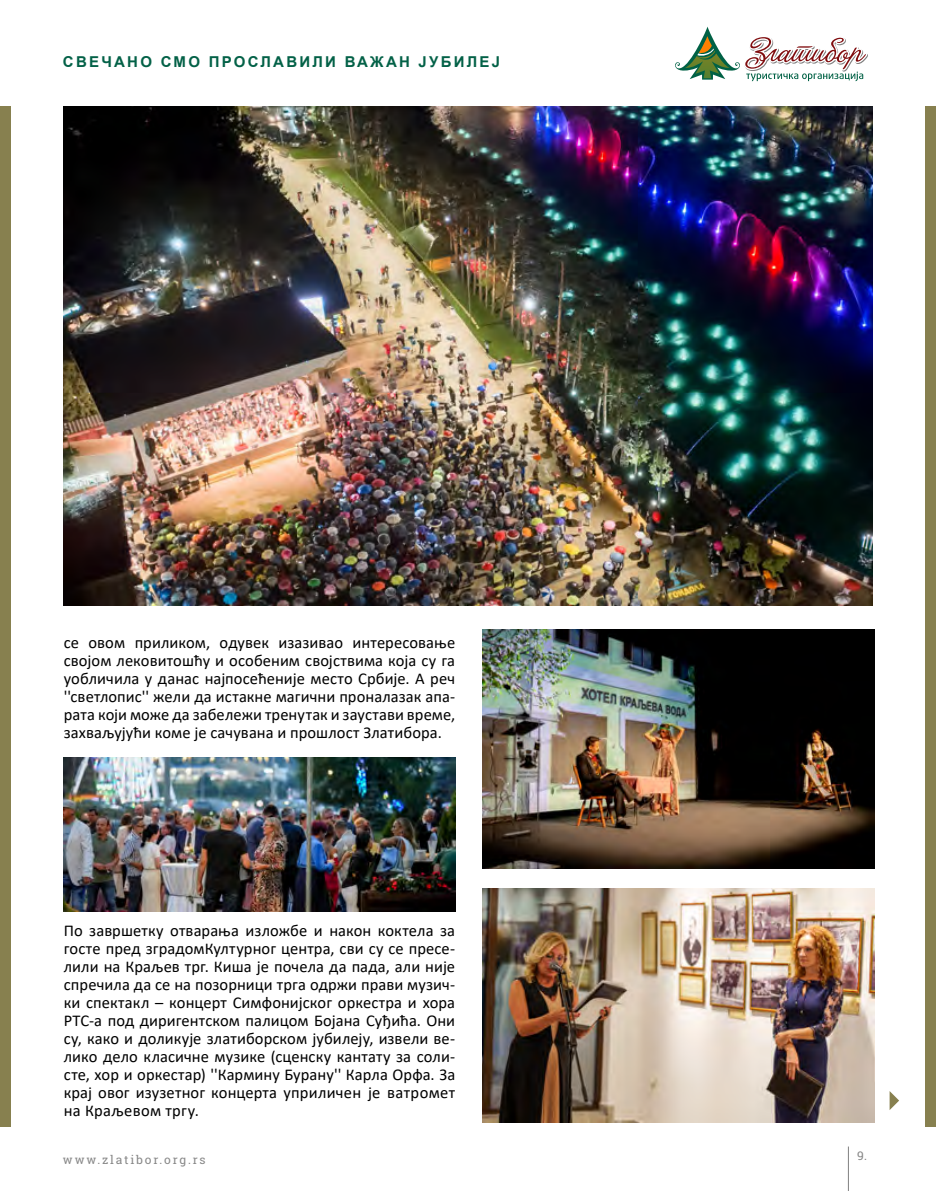
<style>
.page{position:relative;width:936px;height:1191px;background:#fff}
.page>*{position:absolute;margin:0;border:0;box-sizing:border-box;transform-origin:0 0}
.t1{font:16.5px/18px "Calibri";letter-spacing:.01em;color:#000;text-align:justify}
.t2{font:700 15px "Arial";letter-spacing:.15em;color:#036147}
.t3{font:12px "Roboto Slab";letter-spacing:.15em;color:#878787}
</style>
<div class="page">
<hr style="left:848px;top:1146px;width:1px;height:45px;background:#808080">
<div style="left:0;top:106px;width:10px;height:1020px;background:#87804f"></div>
<div style="left:925px;top:106px;width:10px;height:1020px;background:#87804f"></div>
<svg style="left:675px;top:27px;width:193px;height:54px"></svg>
<img style="left:483px;top:629px;width:391px;height:239px">
<img style="left:483px;top:888px;width:391px;height:234px">
<img style="left:64px;top:106px;width:808px;height:499px">
<img style="left:64px;top:757px;width:391px;height:154px">
<svg style="left:889px;top:1091px;width:10px;height:19px"></svg>
<p class="t2" style="left:63px;top:51px;width:439px">СВЕЧАНО СМО ПРОСЛАВИЛИ ВАЖАН ЈУБИЛЕЈ</p>
<p class="t1" style="left:64px;top:633px;width:393px">се овом приликом, одувек изазивао интересовање својом лековитошћу и особеним својствима која су га уобличила у данас најпосећеније место Србије. А реч ''светлопис'' жели да истакне магични проналазак апа&shy;рата који може да забележи тренутак и заустави време, захваљујући коме је сачувана и прошлост Златибора.</p>
<p class="t1" style="left:64px;top:921px;width:393px">По завршетку отварања изложбе и након коктела за госте пред зградомКултурног центра, сви су се пресе&shy;лили на Краљев трг. Киша је почела да пада, али није спречила да се на позорници трга одржи прави музич&shy;ки спектакл – концерт Симфонијског оркестра и хора РТС-а под диригентском палицом Бојана Суђића. Они су, како и доликује златиборском јубилеју, извели ве&shy;лико дело класичне музике (сценску кантату за соли&shy;сте, хор и оркестар) ''Кармину Бурану'' Карла Орфа. За крај овог изузетног концерта уприличен је ватромет на Краљевом тргу.</p>
<p class="t3" style="left:63px;top:1151px;width:144px">www.zlatibor.org.rs</p>
<p class="t3" style="left:857px;top:1147px;width:11px">9.</p>
</div>
